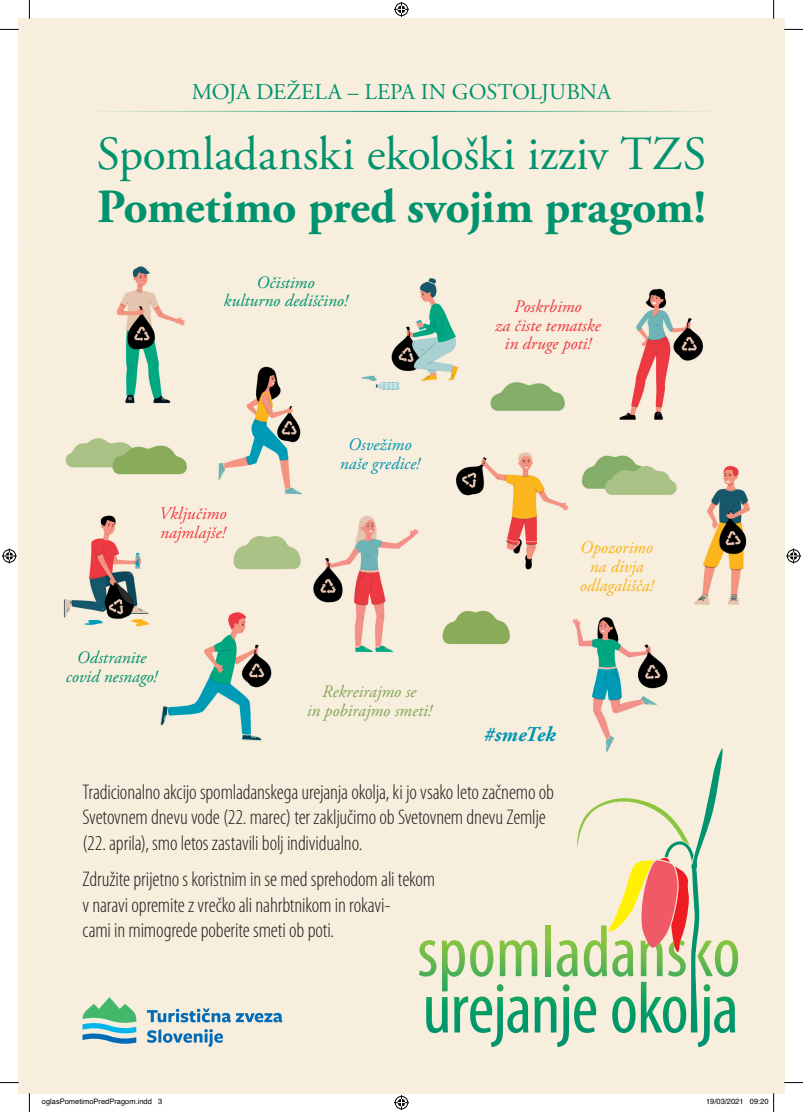
<style>
.page{position:relative;width:803px;height:1112px;background:#fff}
.page>*{position:absolute;margin:0;border:0;box-sizing:border-box;transform-origin:0 0}
.t1{font:47.5px "Adobe Garamond Pro";color:#00936e}
.t2{font:700 47.5px "Adobe Garamond Pro";letter-spacing:-.01em;color:#00936e}
.t3{font:22.5px "Adobe Garamond Pro";color:#00936e}
.t4{font:300 condensed 21.25px/25.5px "Myriad Pro";letter-spacing:-.01em;color:#231f20}
.t5{font:italic 700 21px "Adobe Garamond Pro";letter-spacing:.01em;color:#0095b0}
.t6{font:italic 17.5px/18.8px "Adobe Garamond Pro";color:#ee3a41;text-align:center}
.t7{font:italic 17.5px/18.8px "Adobe Garamond Pro";color:#00936e;text-align:center}
.t8{font:italic 17.5px/18.8px "Adobe Garamond Pro";color:#84a658;text-align:center}
.t9{font:italic 17.5px/18.8px "Adobe Garamond Pro";color:#fbb416;text-align:center}
.t10{font:italic 17.5px/18.8px "Adobe Garamond Pro";letter-spacing:.005em;color:#0095b0;text-align:center}
.t11{font:7.5px "Helvetica";color:#000}
</style>
<div class="page">
<div style="left:19px;top:19px;width:765px;height:1073px;background:#f7eedd"></div>
<svg style="left:419px;top:747px;width:319px;height:299px;background:#dddfc5"></svg>
<svg style="left:83px;top:996px;width:53px;height:47px;background:#8ac8b7"></svg>
<svg style="left:147px;top:1008px;width:135px;height:14px;background:#96bacd"></svg>
<svg style="left:147px;top:1028px;width:76px;height:18px"></svg>
<hr style="left:83px;top:111px;width:637px;height:1px;background:#00936e">
<svg style="left:0;top:29px;width:19px;height:1px"></svg>
<svg style="left:784px;top:29px;width:19px;height:1px"></svg>
<svg style="left:0;top:1081px;width:19px;height:2px"></svg>
<svg style="left:784px;top:1081px;width:19px;height:2px"></svg>
<svg style="left:29px;top:0;width:1px;height:19px"></svg>
<svg style="left:29px;top:1092px;width:1px;height:19px"></svg>
<svg style="left:773px;top:0;width:1px;height:19px"></svg>
<svg style="left:394px;top:2px;width:15px;height:15px"></svg>
<svg style="left:394px;top:1095px;width:15px;height:14px"></svg>
<svg style="left:2px;top:548px;width:15px;height:15px"></svg>
<svg style="left:786px;top:548px;width:15px;height:15px"></svg>
<svg style="left:749px;top:1092px;width:25px;height:19px"></svg>
<p class="t3" style="left:192px;top:78px;width:421px">MOJA DEŽELA – LEPA IN GOSTOLJUBNA</p>
<h1 class="t1" style="left:97px;top:126px;width:611px">Spomladanski ekološki izziv TZS</h1>
<h1 class="t2" style="left:97px;top:179px;width:610px">Pometimo pred svojim pragom!</h1>
<p class="t7" style="left:224px;top:273px;width:125px">Očistimo<br>kulturno dediščino!</p>
<p class="t6" style="left:159px;top:504px;width:69px;text-align:left">Vključimo najmlajše!</p>
<p class="t7" style="left:66px;top:648px;width:93px">Odstranite covid nesnago!</p>
<p class="t10" style="left:340px;top:435px;width:82px">Osvežimo naše gredice!</p>
<p class="t8" style="left:307px;top:682px;width:126px">Rekreirajmo se<br>in pobirajmo smeti!</p>
<p class="t6" style="left:495px;top:297px;width:107px">Poskrbimo<br>za čiste tematske in druge poti!</p>
<p class="t9" style="left:580px;top:538px;width:75px">Opozorimo na divja odlagališča!</p>
<p class="t5" style="left:483px;top:722px;width:74px">#smeTek</p>
<p class="t4" style="left:83px;top:778px;width:473px">Tradicionalno akcijo spomladanskega urejanja okolja, ki jo vsako leto začnemo ob<br>Svetovnem dnevu vode (22. marec) ter zaključimo ob Svetovnem dnevu Zemlje (22. aprila), smo letos zastavili bolj individualno.</p>
<p class="t4" style="left:83px;top:866px;width:354px">Združite prijetno s koristnim in se med sprehodom ali tekom v naravi opremite z vrečko ali nahrbtnikom in rokavi-<br>cami in mimogrede poberite smeti ob poti.</p>
<p class="t11" style="left:42px;top:1095px;width:122px">oglasPometimoPredPragom.indd 3</p>
<p class="t11" style="left:706px;top:1095px;width:64px">19/03/2021 09:20</p>
</div>
